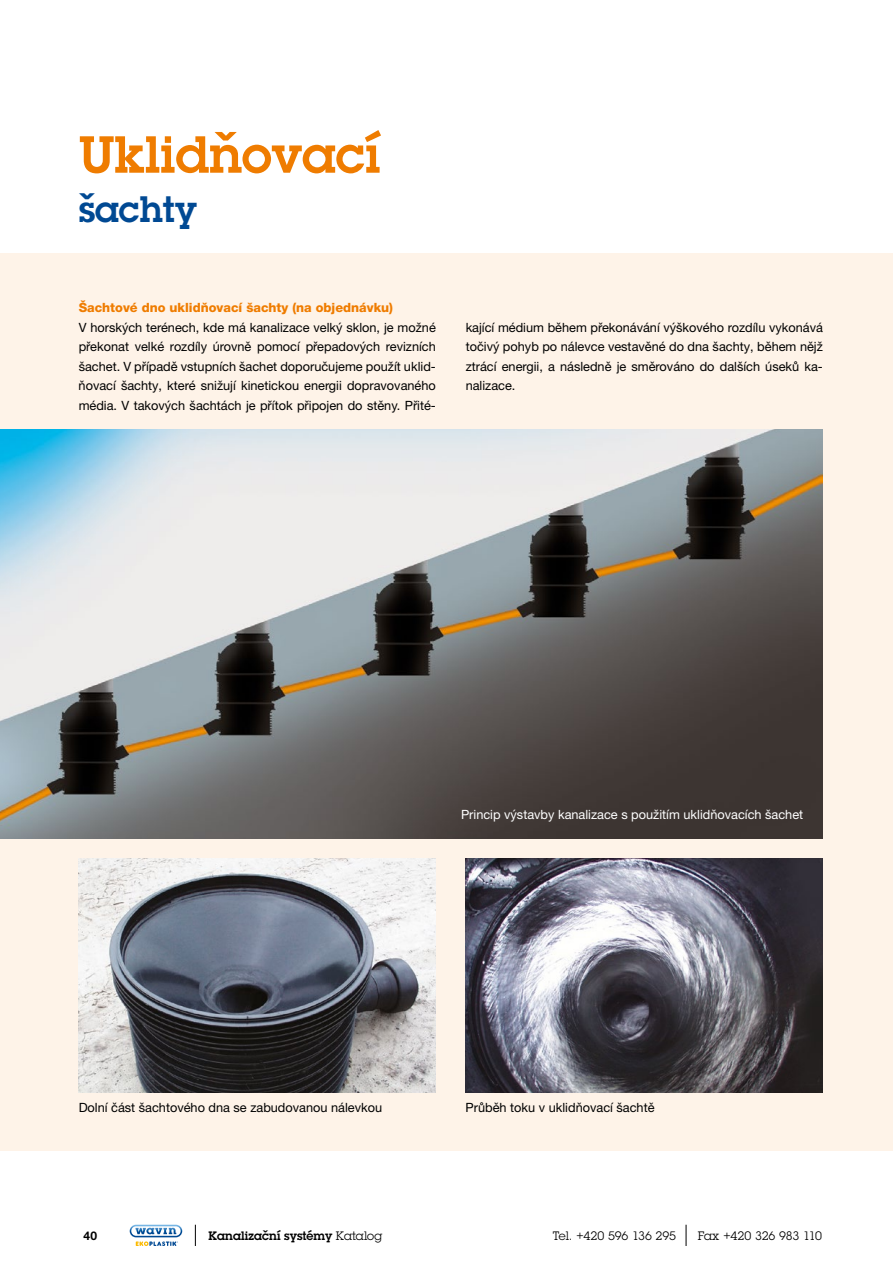
<style>
.page{position:relative;width:893px;height:1263px;background:#fff}
.page>*{position:absolute;margin:0;border:0;box-sizing:border-box;transform-origin:0 0}
.t1{font:600 51px "Lubalin Graphfor Wavin";color:#ef7c00}
.t2{font:600 36px "Lubalin Graphfor Wavin";color:#004993}
.t3{font:12.75px/19.5px "Helvetica Neue CE";color:#000;text-align:justify}
.t4{font:12.75px "Helvetica Neue CE";color:#fff}
.t5{font:800 12.75px "Helvetica Neue LT Pro";color:#ef7c00}
.t6{font:12px "Lubalin Graphfor Wavin";letter-spacing:-.02em;color:#000}
.t7{font:600 12px "Lubalin Graphfor Wavin";letter-spacing:.01em;color:#000}
.t8{font:700 12px "Helvetica Neue CE";color:#000}
.s1{font-weight:400}
</style>
<div class="page">
<div style="left:0;top:253px;width:893px;height:897px;background:#fef3e8"></div>
<svg style="left:130px;top:1225px;width:52px;height:21px"></svg>
<svg style="left:195px;top:1225px;width:1px;height:21px"></svg>
<svg style="left:686px;top:1225px;width:1px;height:21px"></svg>
<img style="left:0;top:429px;width:823px;height:409px">
<img style="left:466px;top:858px;width:357px;height:234px">
<img style="left:79px;top:858px;width:357px;height:234px">
<h1 class="t1" style="left:79px;top:121px;width:303px">Uklidňovací</h1>
<h2 class="t2" style="left:79px;top:185px;width:120px">šachty</h2>
<p class="t5" style="left:79px;top:300px;width:316px">Šachtové dno uklidňovací šachty (na objednávku)</p>
<p class="t3" style="left:79px;top:317px;width:359px">V horských terénech, kde má kanalizace velký sklon, je možné překonat velké rozdíly úrovně pomocí přepadových revizních šachet. V případě vstupních šachet doporučujeme použít uklid&shy;ňovací šachty, které snižují kinetickou energii dopravovaného média. V takových šachtách je přítok připojen do stěny. Přité-</p>
<p class="t3" style="left:466px;top:317px;width:359px">kající médium během překonávání výškového rozdílu vykonává točivý pohyb po nálevce vestavěné do dna šachty, během nějž ztrácí energii, a následně je směrováno do dalších úseků ka&shy;nalizace.</p>
<p class="t4" style="left:461px;top:807px;width:344px">Princip výstavby kanalizace s použitím uklidňovacích šachet</p>
<p class="t3" style="left:79px;top:1097px;width:305px">Dolní část šachtového dna se zabudovanou nálevkou</p>
<p class="t3" style="left:466px;top:1097px;width:190px">Průběh toku v uklidňovací šachtě</p>
<p class="t8" style="left:83px;top:1228px;width:15px">40</p>
<p class="t7" style="left:208px;top:1228px;width:175px">Kanalizační systémy <span class="s1">Katalog</span></p>
<p class="t6" style="left:553px;top:1228px;width:125px">Tel. +420 596 136 295</p>
<p class="t6" style="left:698px;top:1228px;width:126px">Fax +420 326 983 110</p>
</div>
